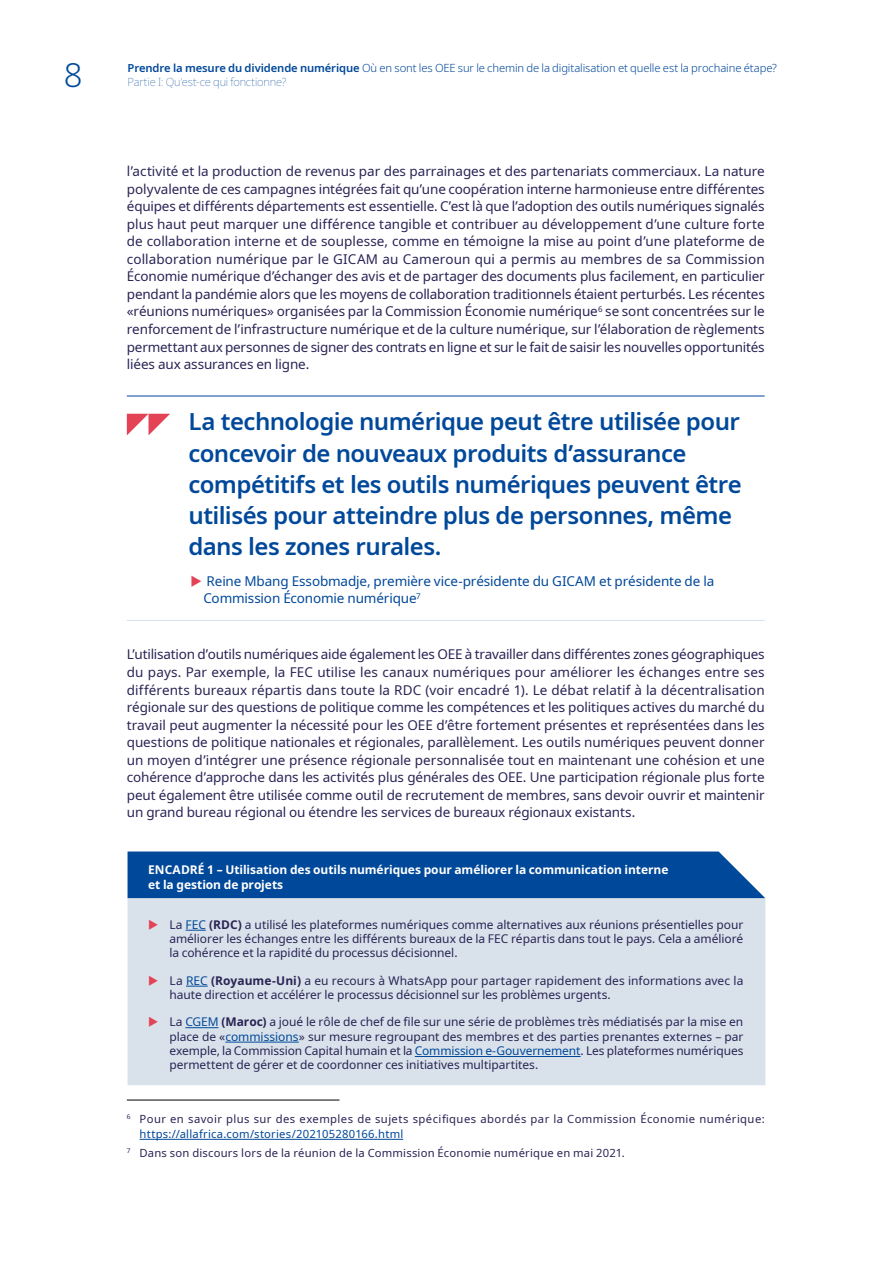
<style>
.page{position:relative;width:893px;height:1263px;background:#fff}
.page>*{position:absolute;margin:0;border:0;box-sizing:border-box;transform-origin:0 0}
.t1{font:300 33px "Noto Sans";color:#00489a}
.t2{font:600 24px/31.2px "Noto Sans";letter-spacing:-.025em;color:#00489a}
.t3{font:13.5px/17.5px "Noto Sans";letter-spacing:-.01em;color:#292455;text-align:justify}
.t4{font:13.5px/17.5px "Noto Sans";letter-spacing:-.01em;color:#00489a}
.t5{font:12px/14.4px "Noto Sans";letter-spacing:-.005em;color:#292455;text-align:justify}
.t6{font:700 12px/14.4px "Noto Sans";letter-spacing:-.005em;color:#fff}
.t7{font:11.25px/14.7px "Noto Sans";letter-spacing:.025em;color:#292455}
.t8{font:300 11.25px/14.7px "Noto Sans";letter-spacing:-.01em;color:#00489a}
.s1{font-weight:600}
.s2{font-weight:100}
.s3{color:#00489a}
.s4{font-weight:700}
</style>
<div class="page">
<div style="left:128px;top:898px;width:637px;height:187px;background:#d9e2ea"></div>
<div style="left:128px;top:851px;width:637px;height:47px;background:#00489a"></div>
<hr style="left:127px;top:396px;width:638px;height:1px;background:#00489a">
<hr style="left:127px;top:620px;width:638px;height:1px;background:#d9e2ea">
<svg style="left:186px;top:930px;width:20px;height:1px"></svg>
<svg style="left:186px;top:986px;width:22px;height:1px"></svg>
<hr style="left:185px;top:1027px;width:34px;height:1px;background:#00489a">
<hr style="left:225px;top:1042px;width:74px;height:1px;background:#00489a">
<hr style="left:415px;top:1056px;width:166px;height:1px;background:#00489a">
<hr style="left:127px;top:1100px;width:212px;height:1px;background:#000">
<hr style="left:140px;top:1139px;width:263px;height:1px;background:#00489a">
<svg style="left:127px;top:414px;width:43px;height:21px"></svg>
<svg style="left:149px;top:919px;width:9px;height:10px"></svg>
<svg style="left:149px;top:975px;width:9px;height:10px"></svg>
<svg style="left:149px;top:1017px;width:9px;height:10px"></svg>
<h1 class="t1" style="left:64px;top:52px;width:20px">8</h1>
<p class="t8" style="left:128px;top:61px;width:651px"><span class="s1">Prendre la mesure du dividende numérique</span> Où en sont les OEE sur le chemin de la digitalisation et quelle est la prochaine étape?<br><span class="s2">Partie I: Qu’est-ce qui fonctionne?</span></p>
<p class="t3" style="left:127px;top:163px;width:639px">l’activité et la production de revenus par des parrainages et des partenariats commerciaux. La nature polyvalente de ces campagnes intégrées fait qu’une coopération interne harmonieuse entre différentes équipes et différents départements est essentielle. C’est là que l’adoption des outils numériques signalés plus haut peut marquer une différence tangible et contribuer au développement d’une culture forte de collaboration interne et de souplesse, comme en témoigne la mise au point d’une plateforme de collaboration numérique par le GICAM au Cameroun qui a permis au membres de sa Commission Économie numérique d’échanger des avis et de partager des documents plus facilement, en particulier pendant la pandémie alors que les moyens de collaboration traditionnels étaient perturbés. Les récentes «réunions numériques» organisées par la Commission Économie numérique<sup>6</sup> se sont concentrées sur le renforcement de l’infrastructure numérique et de la culture numérique, sur l’élaboration de règlements permettant aux personnes de signer des contrats en ligne et sur le fait de saisir les nouvelles opportunités liées aux assurances en ligne.</p>
<h2 class="t2" style="left:189px;top:407px;width:555px">La technologie numérique peut être utilisée pour concevoir de nouveaux produits d’assurance compétitifs et les outils numériques peuvent être utilisés pour atteindre plus de personnes, même dans les zones rurales.</h2>
<p class="t4" style="left:203px;top:572px;width:512px">Reine Mbang Essobmadje, première vice-présidente du GICAM et présidente de la<br>Commission Économie numérique<sup>7</sup></p>
<p class="t3" style="left:127px;top:646px;width:639px">L’utilisation d’outils numériques aide également les OEE à travailler dans différentes zones géographiques du pays. Par exemple, la FEC utilise les canaux numériques pour améliorer les échanges entre ses différents bureaux répartis dans toute la RDC (voir encadré 1). Le débat relatif à la décentralisation régionale sur des questions de politique comme les compétences et les politiques actives du marché du travail peut augmenter la nécessité pour les OEE d’être fortement présentes et représentées dans les questions de politique nationales et régionales, parallèlement. Les outils numériques peuvent donner un moyen d’intégrer une présence régionale personnalisée tout en maintenant une cohésion et une cohérence d’approche dans les activités plus générales des OEE. Une participation régionale plus forte peut également être utilisée comme outil de recrutement de membres, sans devoir ouvrir et maintenir un grand bureau régional ou étendre les services de bureaux régionaux existants.</p>
<p class="t6" style="left:148px;top:863px;width:522px">ENCADRÉ 1 – Utilisation des outils numériques pour améliorer la communication interne et la gestion de projets</p>
<p class="t5" style="left:169px;top:917px;width:575px">La <span class="s3">FEC</span> <span class="s4">(RDC)</span> a utilisé les plateformes numériques comme alternatives aux réunions présentielles pour améliorer les échanges entre les différents bureaux de la FEC répartis dans tout le pays. Cela a amélioré la cohérence et la rapidité du processus décisionnel.</p>
<p class="t5" style="left:169px;top:973px;width:575px">La <span class="s3">REC</span> <span class="s4">(Royaume-Uni)</span> a eu recours à WhatsApp pour partager rapidement des informations avec la haute direction et accélérer le processus décisionnel sur les problèmes urgents.</p>
<p class="t5" style="left:169px;top:1015px;width:576px">La <span class="s3">CGEM</span> <span class="s4">(Maroc)</span> a joué le rôle de chef de file sur une série de problèmes très médiatisés par la mise en place de «<span class="s3">commissions</span>» sur mesure regroupant des membres et des parties prenantes externes – par exemple, la Commission Capital humain et la <span class="s3">Commission e-Gouvernement</span>. Les plateformes numériques permettent de gérer et de coordonner ces initiatives multipartites.</p>
<p class="t7" style="left:140px;top:1112px;width:627px;text-indent:-13px"><sup>6</sup> Pour en savoir plus sur des exemples de sujets spécifiques abordés par la Commission Économie numérique: <span class="s3">https://allafrica.com/stories/202105280166.html</span></p>
<p class="t7" style="left:127px;top:1145px;width:499px"><sup>7</sup> Dans son discours lors de la réunion de la Commission Économie numérique en mai 2021.</p>
</div>
